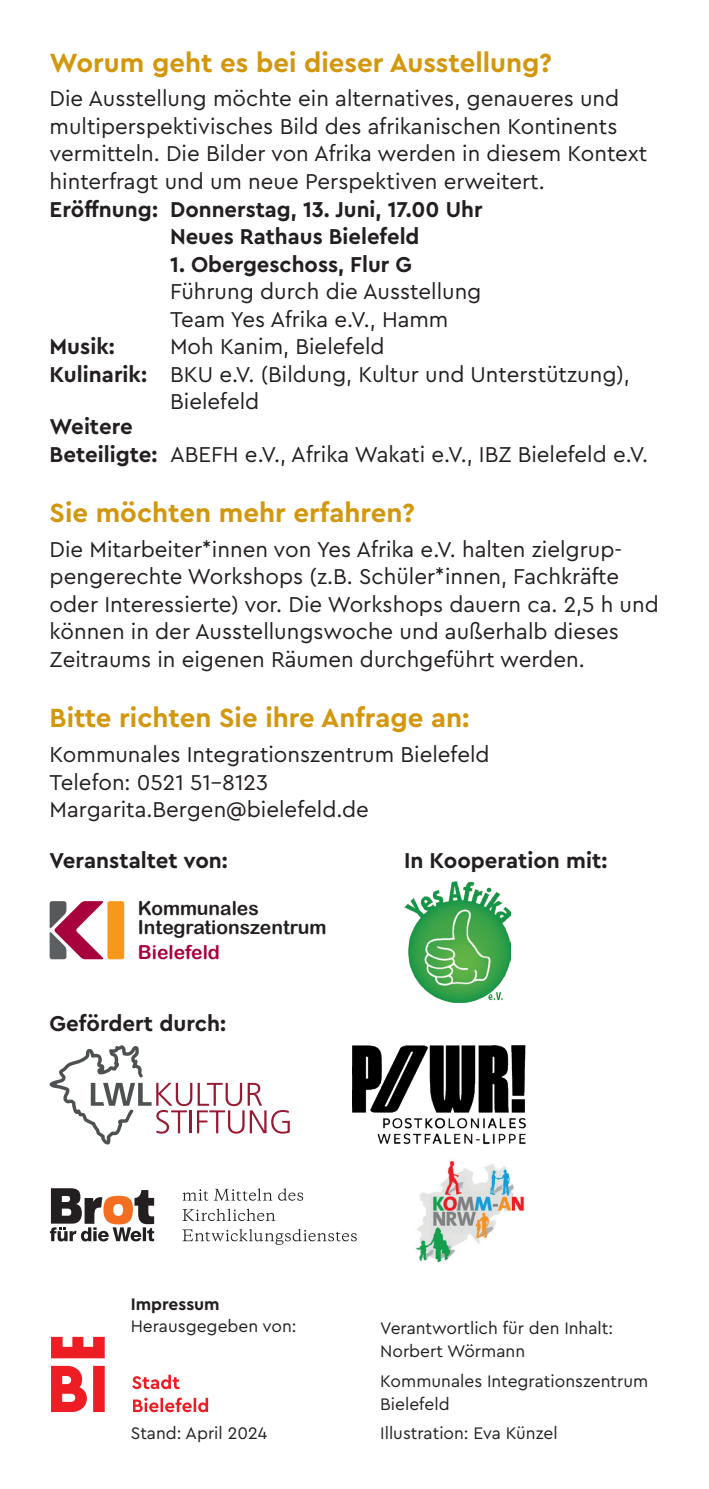
<style>
.page{position:relative;width:709px;height:1489px;background:#fff}
.page>*{position:absolute;margin:0;border:0;box-sizing:border-box;transform-origin:0 0}
.t1{font:700 27.5px "Cera Bielefeld";color:#d3970e}
.t2{font:22.5px/27.5px "Cera Bielefeld";color:#231f20}
.t3{font:700 22.5px/27.5px "Cera Bielefeld";color:#231f20}
.t4{font:19.25px/18.8px "Arial Rounded MT Bold";color:#231f20}
.t5{font:19.25px "Arial Rounded MT Bold";color:#a7023c}
.t6{font:17.5px/22.8px "Cera Bielefeld";color:#231f20}
.t7{font:700 17.5px "Cera Bielefeld";color:#231f20}
.s1{font-weight:700}
</style>
<div class="page">
<div style="left:107px;top:901px;width:17px;height:58px;background:#f7981d;border-radius:2px"></div>
<svg style="left:50px;top:901px;width:54px;height:58px"></svg>
<img style="left:404px;top:881px;width:106px;height:121px">
<svg style="left:50px;top:1045px;width:240px;height:99px"></svg>
<img style="left:352px;top:1045px;width:174px;height:99px">
<svg style="left:182px;top:1229px;width:175px;height:15px"></svg>
<svg style="left:182px;top:1208px;width:92px;height:12px"></svg>
<svg style="left:183px;top:1188px;width:120px;height:12px"></svg>
<svg style="left:50px;top:1188px;width:104px;height:53px"></svg>
<img style="left:416px;top:1161px;width:109px;height:102px">
<svg style="left:51px;top:1336px;width:54px;height:75px"></svg>
<svg style="left:133px;top:1397px;width:75px;height:14px"></svg>
<svg style="left:132px;top:1374px;width:47px;height:14px"></svg>
<p class="t1" style="left:50px;top:44px;width:504px">Worum geht es bei dieser Ausstellung?</p>
<p class="t2" style="left:50px;top:84px;width:599px">Die Ausstellung möchte ein alternatives, genaueres und multiperspektivisches Bild des afrikanischen Kontinents vermitteln. Die Bilder von Afrika werden in diesem Kontext hinterfragt und um neue Perspektiven erweitert.</p>
<p class="t3" style="left:170px;top:194px;width:314px;text-indent:-120px">Eröffnung: Donnerstag, 13. Juni, 17.00 Uhr<br>Neues Rathaus Bielefeld</p>
<p class="t3" style="left:170px;top:249px;width:243px">1. Obergeschoss, Flur G</p>
<p class="t2" style="left:170px;top:277px;width:313px">Führung durch die Ausstellung<br>Team Yes Afrika e.V., Hamm</p>
<p class="t3" style="left:50px;top:332px;width:67px">Musik:</p>
<p class="t2" style="left:170px;top:332px;width:216px">Moh Kanim, Bielefeld</p>
<p class="t2" style="left:50px;top:359px;width:582px"><span class="s1">Kulinarik:</span> BKU e.V. (Bildung, Kultur und Unterstützung),</p>
<p class="t2" style="left:170px;top:387px;width:91px">Bielefeld</p>
<p class="t2" style="left:50px;top:412px;width:600px"><span class="s1">Weitere<br>Beteiligte:</span> ABEFH e.V., Afrika Wakati e.V., IBZ Bielefeld e.V.</p>
<p class="t1" style="left:50px;top:494px;width:367px">Sie möchten mehr erfahren?</p>
<p class="t2" style="left:50px;top:534px;width:610px">Die Mitarbeiter*innen von Yes Afrika e.V. halten zielgrup&shy;pengerechte Workshops (z.B. Schüler*innen, Fachkräfte oder Interessierte) vor. Die Workshops dauern ca. 2,5 h und können in der Ausstellungswoche und außerhalb dieses Zeitraums in eigenen Räumen durchgeführt werden.</p>
<p class="t1" style="left:50px;top:700px;width:421px">Bitte richten Sie ihre Anfrage an:</p>
<p class="t2" style="left:50px;top:739px;width:441px">Kommunales Integrationszentrum Bielefeld<br>Telefon: 0521 51–8123<br>Margarita.Bergen@bielefeld.de</p>
<p class="t3" style="left:50px;top:845px;width:180px">Veranstaltet von:</p>
<p class="t3" style="left:404px;top:845px;width:205px">In Kooperation mit:</p>
<p class="t4" style="left:138px;top:898px;width:190px">Kommunales<br>Integrationszentrum</p>
<p class="t5" style="left:138px;top:940px;width:84px">Bielefeld</p>
<p class="t3" style="left:50px;top:1009px;width:178px">Gefördert durch:</p>
<p class="t7" style="left:131px;top:1291px;width:90px">Impressum</p>
<p class="t6" style="left:131px;top:1314px;width:167px">Herausgegeben von:</p>
<p class="t6" style="left:131px;top:1421px;width:138px">Stand: April 2024</p>
<p class="t6" style="left:380px;top:1315px;width:234px">Verantwortlich für den Inhalt:<br>Norbert Wörmann</p>
<p class="t6" style="left:380px;top:1368px;width:269px">Kommunales Integrationszentrum<br>Bielefeld</p>
<p class="t6" style="left:380px;top:1421px;width:179px">Illustration: Eva Künzel</p>
</div>
